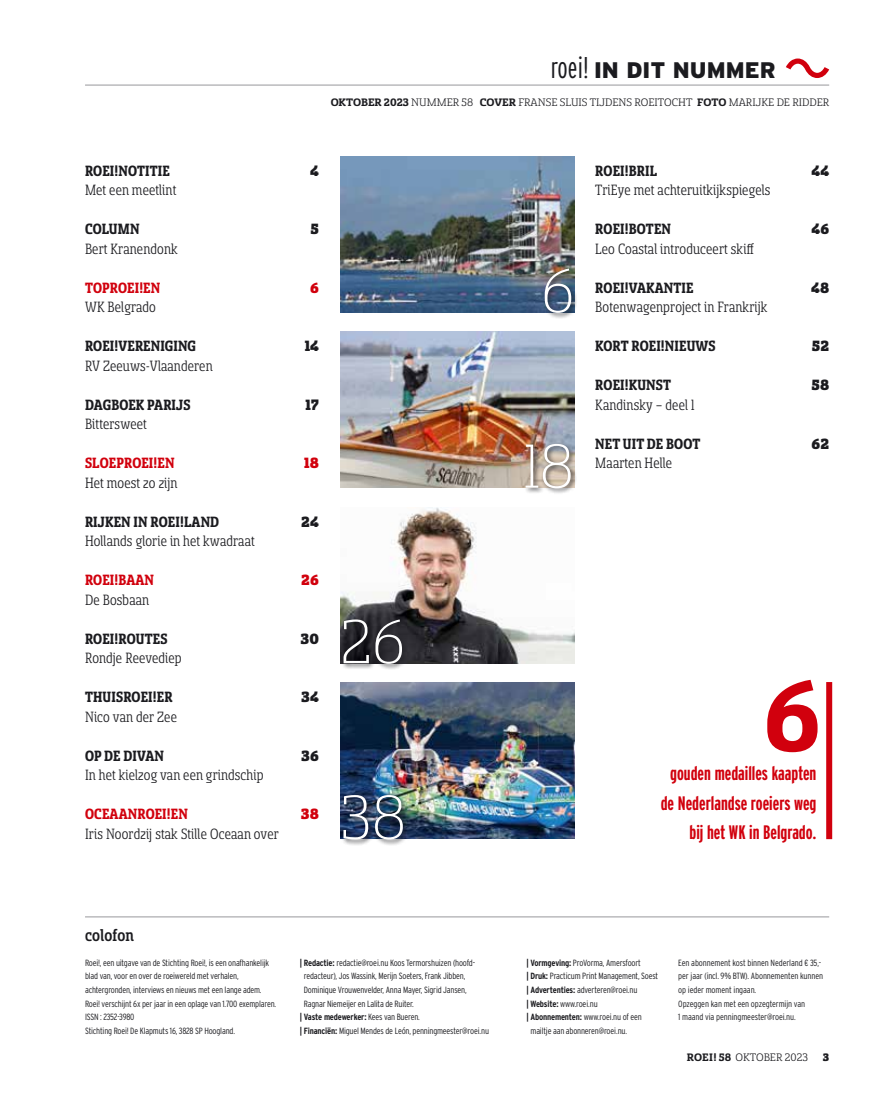
<style>
.page{position:relative;width:893px;height:1106px;background:#fff}
.page>*{position:absolute;margin:0;border:0;box-sizing:border-box;transform-origin:0 0}
.t1{font:700 112.5px "Sancoale Slab Norm";color:#d1000d}
.t2{font:300 69px "Sancoale Slab Norm";color:#fff}
.t3{font:900 22.5px "Interstate";color:#1b1b1f}
.t4{font:700 19.5px/29.2px "Interstate Compressed";color:#d1000d;text-align:right}
.t5{font:500 18.75px "Sancoale Slab Cond";letter-spacing:.01em;color:#1b1b1f}
.t6{font:16.5px "Sancoale Slab Cond";letter-spacing:.01em;color:#1b1b1f}
.t7{font:700 16.5px "Sancoale Slab Cond";letter-spacing:.01em;color:#1b1b1f}
.t8{font:700 16.5px "Sancoale Slab Cond";letter-spacing:.01em;color:#d1000d}
.t9{font:900 16.5px "Sancoale Slab Norm";letter-spacing:.01em;color:#1b1b1f}
.t10{font:900 16.5px "Sancoale Slab Norm";color:#d1000d}
.t11{font:12px "Sancoale Slab Norm";color:#1b1b1f}
.t12{font:300 9px/13.5px "Interstate Condensed";letter-spacing:-.02em;color:#1b1b1f}
.t13{font:700 9px "Interstate Condensed";letter-spacing:-.02em;color:#1b1b1f}
.s1{font-family:"Interstate Compressed";font-weight:300;font-size:30px}
.s2{font-weight:700}
.s3{font-weight:300}
.s4{font-weight:900}
</style>
<div class="page">
<hr style="left:85px;top:85px;width:744px;height:1px;background:#98989c">
<img style="left:340px;top:507px;width:234px;height:156px">
<svg style="left:786px;top:59px;width:43px;height:19px"></svg>
<img style="left:340px;top:156px;width:234px;height:156px">
<img style="left:340px;top:683px;width:234px;height:156px">
<hr style="left:85px;top:916px;width:744px;height:1px;background:#98989c">
<img style="left:340px;top:332px;width:234px;height:156px">
<div style="left:826px;top:682px;width:6px;height:157px;background:#d1000d"></div>
<div style="left:341px;top:617px;width:67px;height:53px;background:#1b1b1f;opacity:.75"></div>
<div style="left:341px;top:793px;width:68px;height:52px;background:#1b1b1f;opacity:.75"></div>
<div style="left:542px;top:266px;width:35px;height:53px;background:#1b1b1f;opacity:.75"></div>
<div style="left:523px;top:442px;width:54px;height:52px;background:#1b1b1f;opacity:.75"></div>
<h3 class="t3" style="left:551px;top:57px;width:227px"><span class="s1">roei!</span> IN DIT NUMMER</h3>
<h3 class="t11" style="left:331px;top:96px;width:500px"><span class="s2">OKTOBER 2023</span> NUMMER 58 <span class="s2">COVER</span> FRANSE SLUIS TIJDENS ROEITOCHT <span class="s2">FOTO</span> MARIJKE DE RIDDER</h3>
<h3 class="t7" style="left:85px;top:162px;width:86px">ROEI!NOTITIE</h3>
<h3 class="t9" style="left:310px;top:162px;width:10px">4</h3>
<h3 class="t6" style="left:85px;top:182px;width:93px">Met een meetlint</h3>
<h3 class="t7" style="left:85px;top:221px;width:56px">COLUMN</h3>
<h3 class="t9" style="left:310px;top:220px;width:10px">5</h3>
<h3 class="t6" style="left:85px;top:241px;width:94px">Bert Kranendonk</h3>
<h3 class="t8" style="left:85px;top:279px;width:77px">TOPROEI!EN</h3>
<h3 class="t10" style="left:310px;top:279px;width:10px">6</h3>
<h3 class="t6" style="left:85px;top:299px;width:72px">WK Belgrado</h3>
<h3 class="t7" style="left:85px;top:338px;width:112px">ROEI!VERENIGING</h3>
<h3 class="t9" style="left:305px;top:337px;width:16px">14</h3>
<h3 class="t6" style="left:85px;top:358px;width:129px">RV Zeeuws-Vlaanderen</h3>
<h3 class="t7" style="left:85px;top:396px;width:107px">DAGBOEK PARIJS</h3>
<h3 class="t9" style="left:306px;top:396px;width:15px">17</h3>
<h3 class="t6" style="left:85px;top:416px;width:63px">Bittersweet</h3>
<h3 class="t8" style="left:85px;top:455px;width:91px">SLOEPROEI!EN</h3>
<h3 class="t10" style="left:304px;top:454px;width:16px">18</h3>
<h3 class="t6" style="left:85px;top:475px;width:94px">Het moest zo zijn</h3>
<h3 class="t7" style="left:85px;top:513px;width:136px">RIJKEN IN ROEI!LAND</h3>
<h3 class="t9" style="left:301px;top:513px;width:19px">24</h3>
<h3 class="t6" style="left:85px;top:533px;width:171px">Hollands glorie in het kwadraat</h3>
<h3 class="t8" style="left:85px;top:572px;width:70px">ROEI!BAAN</h3>
<h3 class="t10" style="left:301px;top:571px;width:19px">26</h3>
<h3 class="t6" style="left:85px;top:592px;width:66px">De Bosbaan</h3>
<h3 class="t7" style="left:85px;top:630px;width:84px">ROEI!ROUTES</h3>
<h3 class="t9" style="left:300px;top:630px;width:20px">30</h3>
<h3 class="t6" style="left:85px;top:650px;width:98px">Rondje Reevediep</h3>
<h3 class="t7" style="left:85px;top:689px;width:89px">THUISROEI!ER</h3>
<h3 class="t9" style="left:301px;top:688px;width:19px">34</h3>
<h3 class="t6" style="left:85px;top:709px;width:93px">Nico van der Zee</h3>
<h3 class="t7" style="left:85px;top:747px;width:80px">OP DE DIVAN</h3>
<h3 class="t9" style="left:301px;top:747px;width:19px">36</h3>
<h3 class="t6" style="left:85px;top:767px;width:180px">In het kielzog van een grindschip</h3>
<h3 class="t8" style="left:85px;top:806px;width:104px">OCEAANROEI!EN</h3>
<h3 class="t10" style="left:301px;top:805px;width:20px">38</h3>
<h3 class="t6" style="left:85px;top:826px;width:195px">Iris Noordzij stak Stille Oceaan over</h3>
<h2 class="t2" style="left:340px;top:609px;width:66px">26</h2>
<h2 class="t2" style="left:340px;top:785px;width:68px">38</h2>
<h2 class="t2" style="left:541px;top:258px;width:34px">6</h2>
<h2 class="t2" style="left:524px;top:434px;width:52px">18</h2>
<h3 class="t7" style="left:595px;top:162px;width:63px">ROEI!BRIL</h3>
<h3 class="t9" style="left:811px;top:162px;width:19px">44</h3>
<h3 class="t6" style="left:595px;top:182px;width:177px">TriEye met achteruitkijkspiegels</h3>
<h3 class="t7" style="left:595px;top:221px;width:77px">ROEI!BOTEN</h3>
<h3 class="t9" style="left:811px;top:220px;width:19px">46</h3>
<h3 class="t6" style="left:595px;top:241px;width:160px">Leo Coastal introduceert skiff</h3>
<h3 class="t7" style="left:595px;top:279px;width:100px">ROEI!VAKANTIE</h3>
<h3 class="t9" style="left:811px;top:279px;width:20px">48</h3>
<h3 class="t6" style="left:595px;top:299px;width:174px">Botenwagenproject in Frankrijk</h3>
<h3 class="t7" style="left:595px;top:338px;width:122px">KORT ROEI!NIEUWS</h3>
<h3 class="t9" style="left:812px;top:337px;width:19px">52</h3>
<h3 class="t7" style="left:595px;top:377px;width:77px">ROEI!KUNST</h3>
<h3 class="t9" style="left:811px;top:376px;width:19px">58</h3>
<h3 class="t6" style="left:595px;top:397px;width:100px">Kandinsky – deel 1</h3>
<h3 class="t7" style="left:595px;top:435px;width:107px">NET UIT DE BOOT</h3>
<h3 class="t9" style="left:811px;top:435px;width:19px">62</h3>
<h3 class="t6" style="left:595px;top:455px;width:78px">Maarten Helle</h3>
<h1 class="t1" style="left:763px;top:660px;width:59px">6</h1>
<h3 class="t4" style="left:661px;top:758px;width:157px">gouden medailles kaapten de Nederlandse roeiers weg bij het WK in Belgrado.</h3>
<h3 class="t5" style="left:85px;top:925px;width:50px">colofon</h3>
<p class="t12" style="left:85px;top:956px;width:193px">Roei!, een uitgave van de Stichting Roei!, is een onafhankelijk blad van, voor en over de roeiwereld met verhalen, achtergronden, interviews en nieuws met een lange adem.<br>Roei! verschijnt 6x per jaar in een oplage van 1.700 exemplaren.<br>ISSN : 2352-3980<br>Stichting Roei! De Klapmuts 16, 3828 SP Hoogland.</p>
<p class="t12" style="left:300px;top:956px;width:176px"><span class="s2">| Redactie:</span> redactie@roei.nu Koos Termorshuizen (hoofd-</p>
<p class="t12" style="left:304px;top:969px;width:163px">redacteur), Jos Wassink, Merijn Soeters, Frank Jibben,</p>
<p class="t12" style="left:304px;top:983px;width:164px">Dominique Vrouwenvelder, Anna Mayer, Sigrid Jansen,</p>
<p class="t12" style="left:304px;top:996px;width:112px">Ragnar Niemeijer en Lalita de Ruiter.</p>
<p class="t13" style="left:300px;top:1011px;width:122px">| Vaste medewerker: <span class="s3">Kees van Bueren.</span></p>
<p class="t12" style="left:300px;top:1023px;width:191px"><span class="s2">| Financiën:</span> Miguel Mendes de León, penningmeester@roei.nu</p>
<p class="t12" style="left:526px;top:956px;width:116px"><span class="s2">| Vormgeving:</span> ProVorma, Amersfoort</p>
<p class="t12" style="left:526px;top:969px;width:133px"><span class="s2">| Druk:</span> Practicum Print Management, Soest</p>
<p class="t12" style="left:526px;top:983px;width:112px"><span class="s2">| Advertenties:</span> adverteren@roei.nu</p>
<p class="t12" style="left:526px;top:996px;width:73px"><span class="s2">| Website:</span> www.roei.nu</p>
<p class="t12" style="left:526px;top:1010px;width:117px"><span class="s2">| Abonnementen:</span> www.roei.nu of een</p>
<p class="t12" style="left:530px;top:1023px;width:98px">mailtje aan abonneren@roei.nu.</p>
<p class="t12" style="left:678px;top:956px;width:146px">Een abonnement kost binnen Nederland € 35,- per jaar (incl. 9% BTW). Abonnementen kunnen op ieder moment ingaan.<br>Opzeggen kan met een opzegtermijn van<br>1 maand via penningmeester@roei.nu.</p>
<h3 class="t11" style="left:687px;top:1051px;width:144px"><span class="s2">ROEI! 58</span> OKTOBER 2023 <span class="s4">3</span></h3>
</div>
